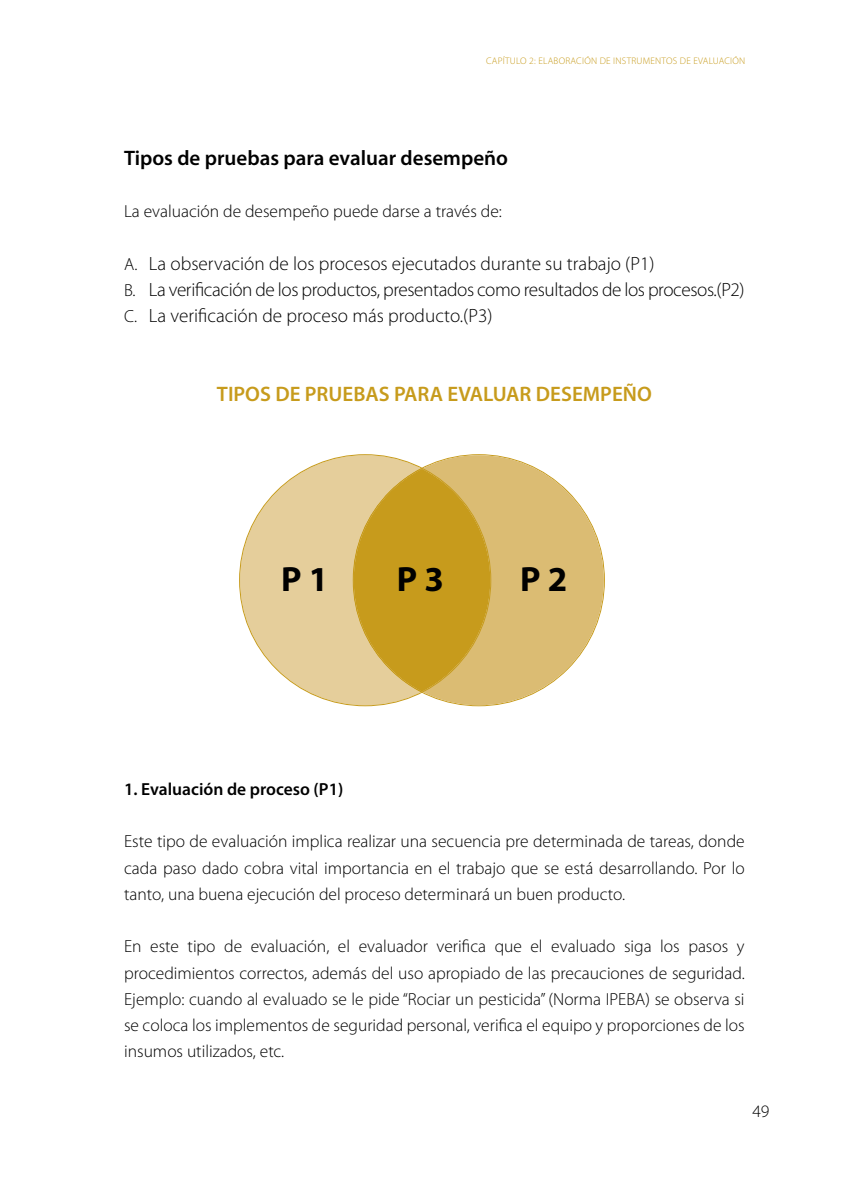
<style>
.page{position:relative;width:844px;height:1191px;background:#fff}
.page>*{position:absolute;margin:0;border:0;box-sizing:border-box;transform-origin:0 0}
.t1{font:700 35.18px "Myriad Pro";color:#000}
.t2{font:600 21px "Myriad Pro";color:#000}
.t3{font:600 21px "Myriad Pro";color:#c79b1c}
.t4{font:300 19.25px/26.2px "Myriad Pro";color:#000}
.t5{font:300 17.5px/26.2px "Myriad Pro";color:#000;text-align:justify}
.t6{font:600 17.5px "Myriad Pro";color:#000}
.t7{font:300 9.62px "Myriad Pro";letter-spacing:.025em;color:#c79b1c}
.s1{font-size:17.5px}
</style>
<div class="page">
<svg style="left:491px;top:455px;width:112px;height:250px;fill:#dbbc73"></svg>
<svg style="left:239px;top:454px;width:252px;height:252px"></svg>
<p class="t7" style="left:486px;top:55px;width:261px">CAPÍTULO 2: ELABORACIÓN DE INSTRUMENTOS DE EVALUACIÓN</p>
<p class="t2" style="left:124px;top:144px;width:385px">Tipos de pruebas para evaluar desempeño</p>
<p class="t5" style="left:124px;top:198px;width:379px">La evaluación de desempeño puede darse a través de:</p>
<p class="t4" style="left:124px;top:250px;width:622px"><span class="s1">A.</span> La observación de los procesos ejecutados durante su trabajo (P1)<br><span class="s1">B.</span> La verificación de los productos, presentados como resultados de los procesos.(P2)<br><span class="s1">C.</span> La verificación de proceso más producto.(P3)</p>
<p class="t3" style="left:217px;top:380px;width:436px">TIPOS DE PRUEBAS PARA EVALUAR DESEMPEÑO</p>
<h1 class="t1" style="left:281px;top:556px;width:49px">P 1</h1>
<h1 class="t1" style="left:397px;top:556px;width:49px">P3</h1>
<h1 class="t1" style="left:520px;top:556px;width:49px">P2</h1>
<p class="t6" style="left:124px;top:778px;width:221px">1. Evaluación de proceso (P1)</p>
<p class="t5" style="left:124px;top:828px;width:622px">Este tipo de evaluación implica realizar una secuencia pre determinada de tareas, donde cada paso dado cobra vital importancia en el trabajo que se está desarrollando. Por lo tanto, una buena ejecución del proceso determinará un buen producto.</p>
<p class="t5" style="left:124px;top:933px;width:622px">En este tipo de evaluación, el evaluador verifica que el evaluado siga los pasos y procedimientos correctos, además del uso apropiado de las precauciones de seguridad.<br>Ejemplo: cuando al evaluado se le pide “Rociar un pesticida” (Norma IPEBA) se observa si se coloca los implementos de seguridad personal, verifica el equipo y proporciones de los insumos utilizados, etc.</p>
<p class="t5" style="left:752px;top:1097px;width:19px">49</p>
</div>
